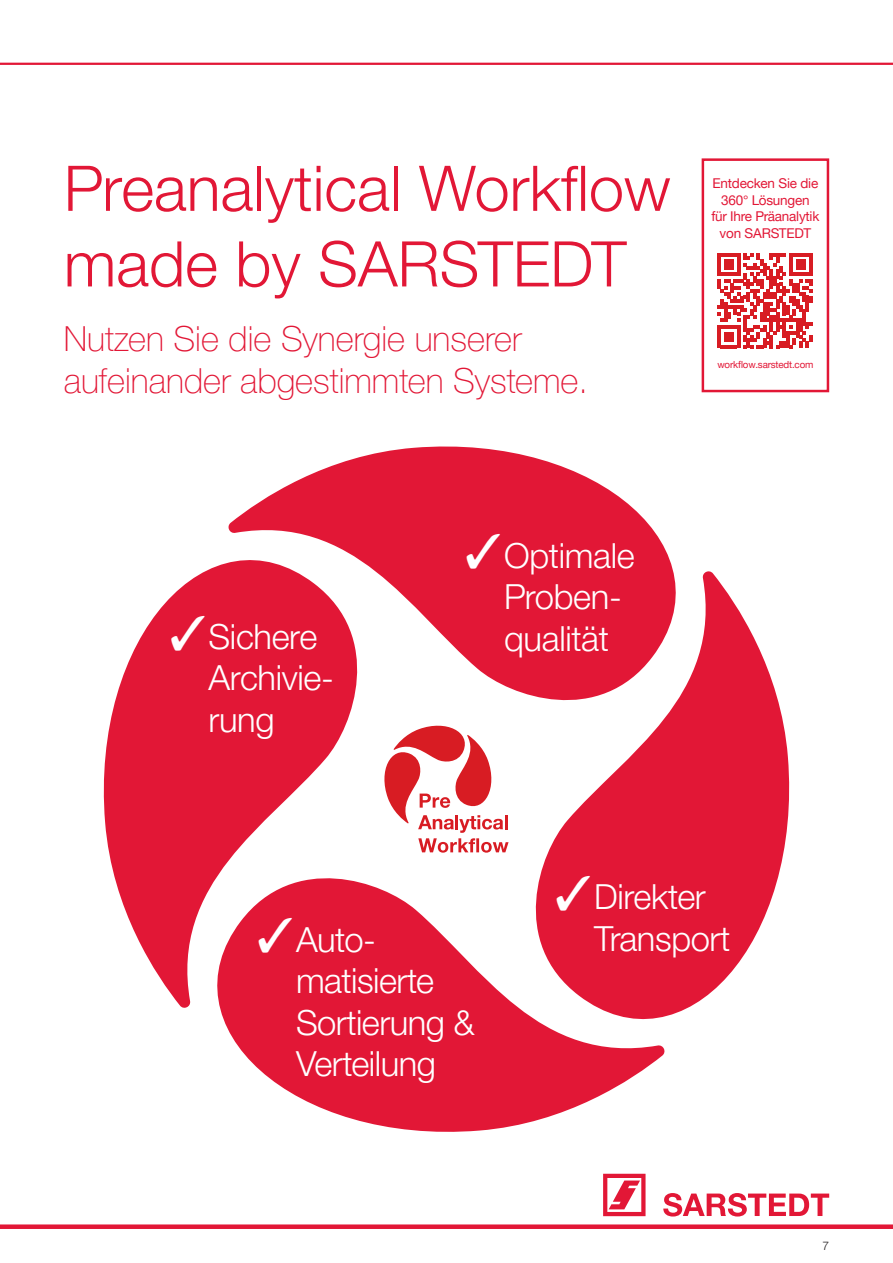
<style>
.page{position:relative;width:893px;height:1263px;background:#fff}
.page>*{position:absolute;margin:0;border:0;box-sizing:border-box;transform-origin:0 0}
.t1{font:300 63px/75.6px "Helvetica Neue LTW1 G";color:#e21736}
.t2{font:300 34.5px/41.4px "Helvetica Neue LTW1 G";letter-spacing:-.01em;color:#fff}
.t3{font:100 34.5px/41.4px "Helvetica Neue LTW1 G";color:#e21736}
.t4{font:13.5px/16.5px "Helvetica Neue LTW1 G";letter-spacing:-.015em;color:#e21736;text-align:center}
.t5{font:300 12px "Helvetica Neue LTW1 G";color:#231f20}
.t6{font:9.75px "Helvetica Neue LTW1 G";letter-spacing:-.015em;color:#e21736}
</style>
<div class="page">
<hr style="left:0;top:63px;width:893px;height:2px;background:#e21736">
<svg style="left:603px;top:1174px;width:42px;height:42px"></svg>
<svg style="left:663px;top:1193px;width:166px;height:23px"></svg>
<div style="left:0;top:1224px;width:893px;height:5px;background:#e21736"></div>
<svg style="left:548px;top:598px;width:242px;height:418px;fill:#e21736"></svg>
<svg style="left:257px;top:446px;width:474px;height:281px;fill:#e21736"></svg>
<svg style="left:220px;top:851px;width:447px;height:281px;fill:#e21736"></svg>
<svg style="left:103px;top:504px;width:281px;height:506px;fill:#e21736"></svg>
<svg style="left:383px;top:725px;width:128px;height:128px"></svg>
<div style="left:702px;top:158px;width:127px;height:234px;border:2px solid #e21736"></div>
<svg style="left:717px;top:253px;width:95px;height:95px"></svg>
<svg style="left:557px;top:876px;width:33px;height:34px"></svg>
<svg style="left:467px;top:534px;width:33px;height:35px"></svg>
<svg style="left:171px;top:615px;width:34px;height:35px"></svg>
<svg style="left:259px;top:918px;width:33px;height:35px"></svg>
<h1 class="t1" style="left:64px;top:150px;width:608px">Preanalytical Workflow made by SARSTEDT</h1>
<p class="t3" style="left:64px;top:318px;width:526px">Nutzen Sie die Synergie unserer aufeinander abgestimmten Systeme.</p>
<p class="t4" style="left:711px;top:175px;width:110px">Entdecken Sie die<br>360° Lösungen<br>für Ihre Präanalytik von SARSTEDT</p>
<p class="t6" style="left:717px;top:359px;width:98px">workflow.sarstedt.com</p>
<p class="t2" style="left:209px;top:616px;width:127px">Sichere<br>Archivie&shy;rung</p>
<p class="t2" style="left:504px;top:535px;width:132px">Optimale<br>Proben&shy;qualität</p>
<p class="t2" style="left:296px;top:919px;width:180px">Auto&shy;matisierte<br>Sortierung &amp;<br>Verteilung</p>
<p class="t2" style="left:594px;top:876px;width:138px">Direkter<br>Transport</p>
<p class="t5" style="left:822px;top:1238px;width:8px">7</p>
</div>
